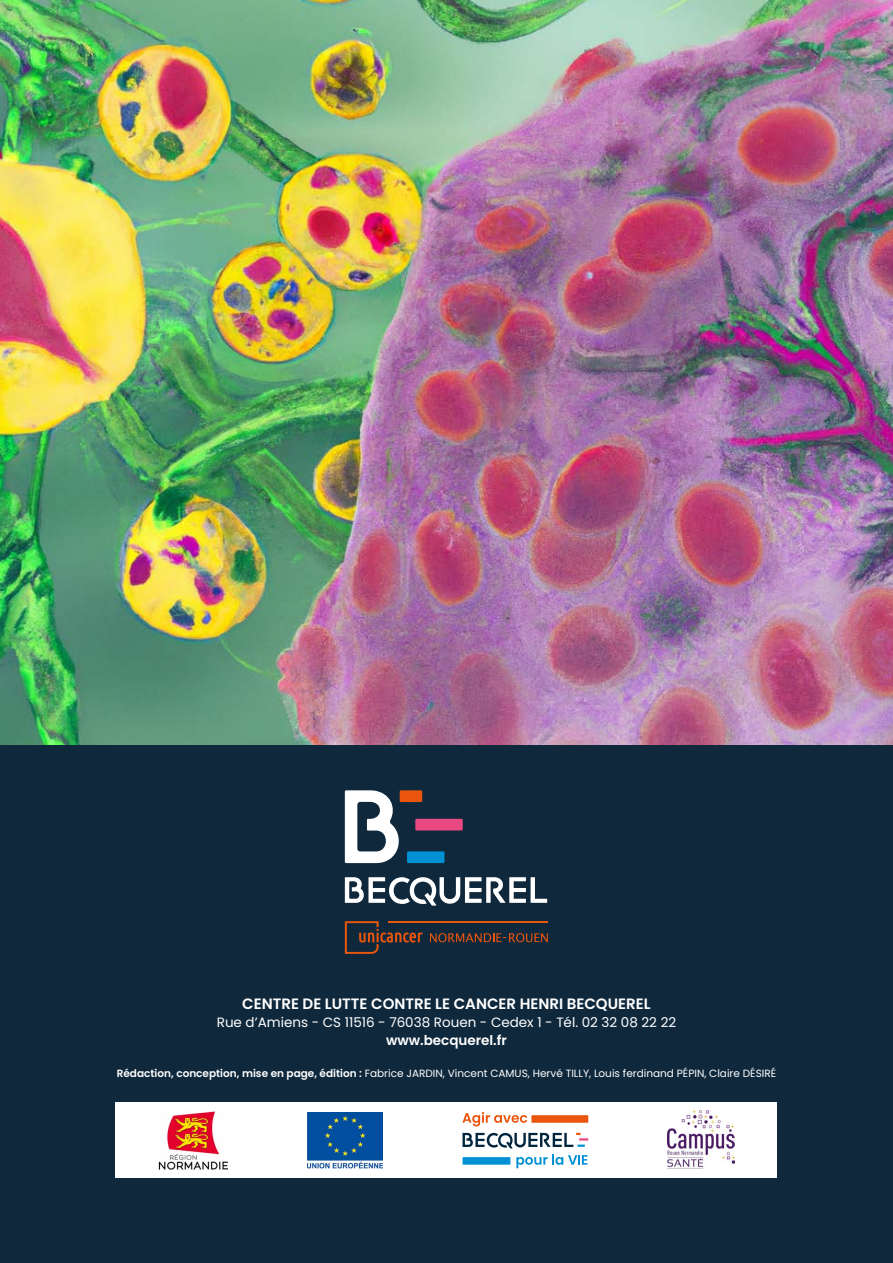
<style>
.page{position:relative;width:893px;height:1263px;background:#0f283c}
.page>*{position:absolute;margin:0;border:0;box-sizing:border-box;transform-origin:0 0}
.t1{font:600 15px "Poppins";color:#fff}
.t2{font:13.5px "Poppins";color:#fff}
.t3{font:600 13.5px "Poppins";color:#fff}
.t4{font:10.5px "Poppins";color:#fff}
.s1{font-weight:600}
</style>
<div class="page">
<img style="left:0;top:0;width:893px;height:744px">
<div style="left:116px;top:1102px;width:661px;height:76px;background:#fff"></div>
<img style="left:158px;top:1111px;width:70px;height:58px">
<img style="left:307px;top:1112px;width:76px;height:56px">
<div style="left:531px;top:1115px;width:57px;height:8px;background:#ea560d"></div>
<div style="left:462px;top:1157px;width:48px;height:8px;background:#0090d4"></div>
<svg style="left:462px;top:1112px;width:65px;height:14px"></svg>
<svg style="left:516px;top:1154px;width:71px;height:14px"></svg>
<svg style="left:462px;top:1133px;width:126px;height:15px"></svg>
<img style="left:668px;top:1110px;width:67px;height:59px">
<svg style="left:345px;top:877px;width:202px;height:28px"></svg>
<svg style="left:345px;top:790px;width:60px;height:73px"></svg>
<div style="left:415px;top:819px;width:48px;height:11px;background:#e94883"></div>
<div style="left:400px;top:790px;width:22px;height:12px;background:#ea560d"></div>
<div style="left:407px;top:851px;width:37px;height:12px;background:#0090d4"></div>
<svg style="left:430px;top:933px;width:118px;height:9px"></svg>
<svg style="left:345px;top:921px;width:78px;height:33px"></svg>
<hr style="left:389px;top:921px;width:159px;height:2px;background:#ea560d">
<h1 class="t1" style="left:242px;top:995px;width:410px">CENTRE DE LUTTE CONTRE LE CANCER HENRI BECQUEREL</h1>
<p class="t2" style="left:217px;top:1015px;width:461px">Rue d’Amiens - CS 11516 - 76038 Rouen - Cedex 1 - Tél. 02 32 08 22 22</p>
<p class="t3" style="left:386px;top:1033px;width:122px">www.becquerel.fr</p>
<p class="t4" style="left:117px;top:1068px;width:661px"><span class="s1">Rédaction, conception, mise en page, édition :</span> Fabrice JARDIN, Vincent CAMUS, Hervé TILLY, Louis ferdinand PÉPIN, Claire DÉSIRÉ</p>
</div>
